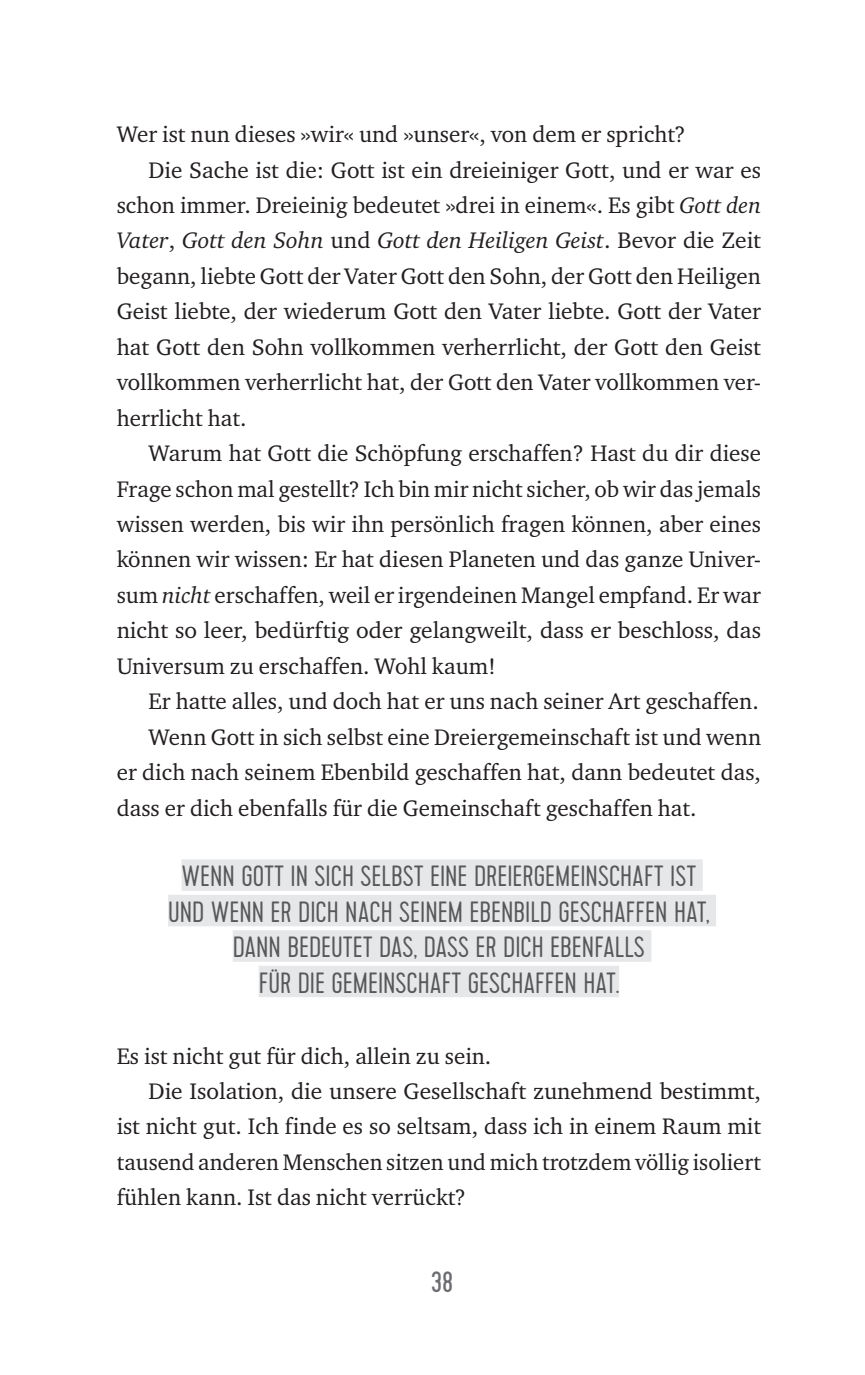
<style>
.page{position:relative;width:865px;height:1375px;background:#fff}
.page>*{position:absolute;margin:0;border:0;box-sizing:border-box;transform-origin:0 0}
.t1{font:300 29.25px/35.6px "Cervo";color:#57585a;text-align:center}
.t2{font:29.25px "Cervo";color:#6c6d70}
.t3{font:22.95px "Charter ITC Pro";color:#231f20}
.t4{font:italic 22.95px "Charter ITC Pro";color:#231f20}
.s1{font-style:italic}
.s2{font-style:normal}
</style>
<div class="page">
<div style="left:181px;top:859px;width:522px;height:32px;background:#e6e7e9"></div>
<div style="left:168px;top:895px;width:548px;height:31px;background:#e6e7e9"></div>
<div style="left:233px;top:930px;width:418px;height:32px;background:#e6e7e9"></div>
<div style="left:259px;top:966px;width:360px;height:31px;background:#e6e7e9"></div>
<p class="t3" style="left:117px;top:120px;width:570px">Wer ist nun dieses »wir« und »unser«, von dem er spricht?</p>
<p class="t3" style="left:149px;top:155px;width:614px">Die Sache ist die: Gott ist ein dreieiniger Gott, und er war es</p>
<p class="t3" style="left:117px;top:191px;width:646px">schon immer. Dreieinig bedeutet »drei in einem«. Es gibt <span class="s1">Gott den</span></p>
<p class="t4" style="left:117px;top:227px;width:646px">Vater<span class="s2">,</span> Gott den Sohn <span class="s2">und</span> Gott den Heiligen Geist<span class="s2">. Bevor die Zeit</span></p>
<p class="t3" style="left:117px;top:262px;width:646px">begann, liebte Gott der Vater Gott den Sohn, der Gott den Heiligen</p>
<p class="t3" style="left:117px;top:297px;width:646px">Geist liebte, der wiederum Gott den Vater liebte. Gott der Vater</p>
<p class="t3" style="left:117px;top:333px;width:646px">hat Gott den Sohn vollkommen verherrlicht, der Gott den Geist</p>
<p class="t3" style="left:117px;top:368px;width:646px">vollkommen verherrlicht hat, der Gott den Vater vollkommen ver-</p>
<p class="t3" style="left:117px;top:404px;width:131px">herrlicht hat.</p>
<p class="t3" style="left:149px;top:439px;width:614px">Warum hat Gott die Schöpfung erschaffen? Hast du dir diese</p>
<p class="t3" style="left:117px;top:474px;width:646px">Frage schon mal gestellt? Ich bin mir nicht sicher, ob wir das jemals</p>
<p class="t3" style="left:117px;top:510px;width:646px">wissen werden, bis wir ihn persönlich fragen können, aber eines</p>
<p class="t3" style="left:117px;top:545px;width:646px">können wir wissen: Er hat diesen Planeten und das ganze Univer-</p>
<p class="t3" style="left:117px;top:581px;width:646px">sum <span class="s1">nicht</span> erschaffen, weil er irgendeinen Mangel empfand. Er war</p>
<p class="t3" style="left:117px;top:616px;width:646px">nicht so leer, bedürftig oder gelangweilt, dass er beschloss, das</p>
<p class="t3" style="left:117px;top:652px;width:381px">Universum zu erschaffen. Wohl kaum!</p>
<p class="t3" style="left:149px;top:687px;width:612px">Er hatte alles, und doch hat er uns nach seiner Art geschaffen.</p>
<p class="t3" style="left:149px;top:722px;width:614px">Wenn Gott in sich selbst eine Dreiergemeinschaft ist und wenn</p>
<p class="t3" style="left:117px;top:758px;width:646px">er dich nach seinem Ebenbild geschaffen hat, dann bedeutet das,</p>
<p class="t3" style="left:117px;top:793px;width:581px">dass er dich ebenfalls für die Gemeinschaft geschaffen hat.</p>
<p class="t1" style="left:168px;top:860px;width:543px">WENN GOTT IN SICH SELBST EINE DREIERGEMEINSCHAFT IST UND WENN ER DICH NACH SEINEM EBENBILD GESCHAFFEN HAT, DANN BEDEUTET DAS, DASS ER DICH EBENFALLS<br>FÜR DIE GEMEINSCHAFT GESCHAFFEN HAT.</p>
<p class="t3" style="left:117px;top:1041px;width:376px">Es ist nicht gut für dich, allein zu sein.</p>
<p class="t3" style="left:149px;top:1077px;width:614px">Die Isolation, die unsere Gesellschaft zunehmend bestimmt,</p>
<p class="t3" style="left:117px;top:1112px;width:646px">ist nicht gut. Ich finde es so seltsam, dass ich in einem Raum mit</p>
<p class="t3" style="left:117px;top:1148px;width:646px">tausend anderen Menschen sitzen und mich trotzdem völlig isoliert</p>
<p class="t3" style="left:117px;top:1183px;width:351px">fühlen kann. Ist das nicht verrückt?</p>
<p class="t2" style="left:431px;top:1265px;width:24px">38</p>
</div>
